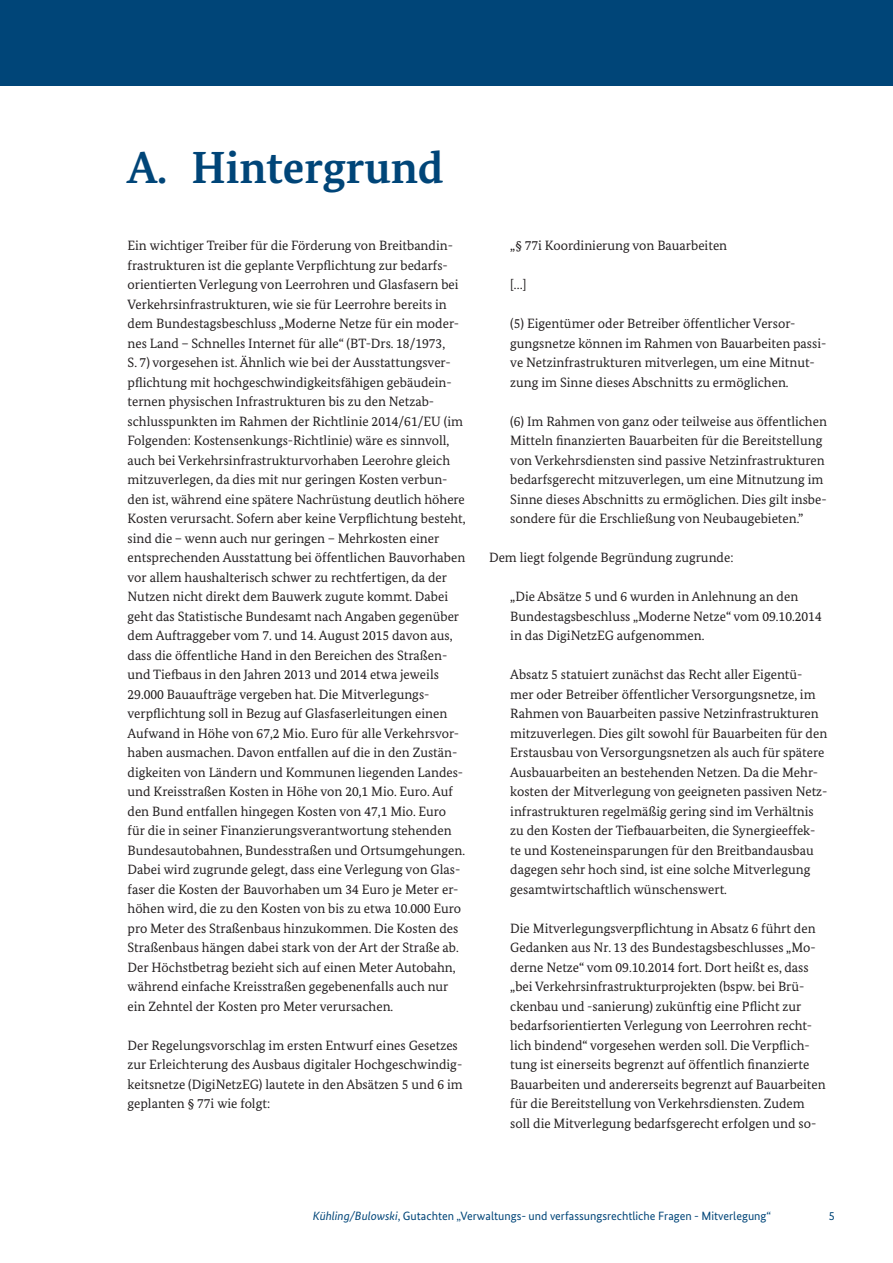
<style>
.page{position:relative;width:893px;height:1263px;background:#fff}
.page>*{position:absolute;margin:0;border:0;box-sizing:border-box;transform-origin:0 0}
.t1{font:700 45px "Bundes Serif";color:#004578}
.t2{font:13.5px/19.5px "Bundes Serif";color:#231f20}
.t3{font:12px "Bundes Sans";color:#004578}
.s1{font-style:italic}
</style>
<div class="page">
<div style="left:0;top:0;width:893px;height:85px;background:#004578"></div>
<h1 class="t1" style="left:128px;top:140px;width:318px">A. Hintergrund</h1>
<p class="t2" style="left:128px;top:236px;width:340px">Ein wichtiger Treiber für die Förderung von Breitbandin&shy;frastrukturen ist die geplante Verpflichtung zur bedarfs&shy;orientierten Verlegung von Leerrohren und Glasfasern bei Verkehrsinfrastrukturen, wie sie für Leerrohre bereits in dem Bundestagsbeschluss „Moderne Netze für ein moder&shy;nes Land – Schnelles Internet für alle“ (BT-Drs. 18/1973,<br>S. 7) vorgesehen ist. Ähnlich wie bei der Ausstattungsver&shy;pflichtung mit hochgeschwindigkeitsfähigen gebäudein&shy;ternen physischen Infrastrukturen bis zu den Netzab&shy;schlusspunkten im Rahmen der Richtlinie 2014/61/EU (im Folgenden: Kostensenkungs-Richtlinie) wäre es sinnvoll, auch bei Verkehrsinfrastrukturvorhaben Leerohre gleich mitzuverlegen, da dies mit nur geringen Kosten verbun&shy;den ist, während eine spätere Nachrüstung deutlich höhere Kosten verursacht. Sofern aber keine Verpflichtung besteht, sind die – wenn auch nur geringen – Mehrkosten einer entsprechenden Ausstattung bei öffentlichen Bauvorhaben vor allem haushalterisch schwer zu rechtfertigen, da der Nutzen nicht direkt dem Bauwerk zugute kommt. Dabei geht das Statistische Bundesamt nach Angaben gegenüber dem Auftraggeber vom 7. und 14. August 2015 davon aus, dass die öffentliche Hand in den Bereichen des Straßen&shy;und Tiefbaus in den Jahren 2013 und 2014 etwa jeweils 29.000 Bauaufträge vergeben hat. Die Mitverlegungs&shy;verpflichtung soll in Bezug auf Glasfaserleitungen einen Aufwand in Höhe von 67,2 Mio. Euro für alle Verkehrsvor&shy;haben ausmachen. Davon entfallen auf die in den Zustän&shy;digkeiten von Ländern und Kommunen liegenden Landes&shy;und Kreisstraßen Kosten in Höhe von 20,1 Mio. Euro. Auf den Bund entfallen hingegen Kosten von 47,1 Mio. Euro für die in seiner Finanzierungsverantwortung stehenden Bundesautobahnen, Bundesstraßen und Ortsumgehungen.<br>Dabei wird zugrunde gelegt, dass eine Verlegung von Glas&shy;faser die Kosten der Bauvorhaben um 34 Euro je Meter er&shy;höhen wird, die zu den Kosten von bis zu etwa 10.000 Euro pro Meter des Straßenbaus hinzukommen. Die Kosten des Straßenbaus hängen dabei stark von der Art der Straße ab.<br>Der Höchstbetrag bezieht sich auf einen Meter Autobahn, während einfache Kreisstraßen gegebenenfalls auch nur ein Zehntel der Kosten pro Meter verursachen.</p>
<p class="t2" style="left:128px;top:1035px;width:337px">Der Regelungsvorschlag im ersten Entwurf eines Gesetzes zur Erleichterung des Ausbaus digitaler Hochgeschwindig&shy;keitsnetze (DigiNetzEG) lautete in den Absätzen 5 und 6 im geplanten § 77i wie folgt:</p>
<p class="t2" style="left:510px;top:236px;width:218px">„§ 77i Koordinierung von Bauarbeiten</p>
<p class="t2" style="left:510px;top:275px;width:18px">[…]</p>
<p class="t2" style="left:510px;top:314px;width:318px">(5) Eigentümer oder Betreiber öffentlicher Versor&shy;gungsnetze können im Rahmen von Bauarbeiten passi&shy;ve Netzinfrastrukturen mitverlegen, um eine Mitnut&shy;zung im Sinne dieses Abschnitts zu ermöglichen.</p>
<p class="t2" style="left:510px;top:411px;width:318px">(6) Im Rahmen von ganz oder teilweise aus öffentlichen Mitteln finanzierten Bauarbeiten für die Bereitstellung von Verkehrsdiensten sind passive Netzinfrastrukturen bedarfsgerecht mitzuverlegen, um eine Mitnutzung im Sinne dieses Abschnitts zu ermöglichen. Dies gilt insbe&shy;sondere für die Erschließung von Neubaugebieten.”</p>
<p class="t2" style="left:489px;top:548px;width:246px">Dem liegt folgende Begründung zugrunde:</p>
<p class="t2" style="left:510px;top:587px;width:313px">„Die Absätze 5 und 6 wurden in Anlehnung an den<br>Bundestagsbeschluss „Moderne Netze“ vom 09.10.2014 in das DigiNetzEG aufgenommen.</p>
<p class="t2" style="left:510px;top:665px;width:319px">Absatz 5 statuiert zunächst das Recht aller Eigentü&shy;mer oder Betreiber öffentlicher Versorgungsnetze, im Rahmen von Bauarbeiten passive Netzinfrastrukturen mitzuverlegen. Dies gilt sowohl für Bauarbeiten für den Erstausbau von Versorgungsnetzen als auch für spätere Ausbauarbeiten an bestehenden Netzen. Da die Mehr&shy;kosten der Mitverlegung von geeigneten passiven Netz&shy;infrastrukturen regelmäßig gering sind im Verhältnis zu den Kosten der Tiefbauarbeiten, die Synergieeffek&shy;te und Kosteneinsparungen für den Breitbandausbau dagegen sehr hoch sind, ist eine solche Mitverlegung gesamtwirtschaftlich wünschenswert.</p>
<p class="t2" style="left:510px;top:918px;width:317px">Die Mitverlegungsverpflichtung in Absatz 6 führt den Gedanken aus Nr. 13 des Bundestagsbeschlusses „Mo&shy;derne Netze“ vom 09.10.2014 fort. Dort heißt es, dass „bei Verkehrsinfrastrukturprojekten (bspw. bei Brü&shy;ckenbau und -sanierung) zukünftig eine Pflicht zur bedarfsorientierten Verlegung von Leerrohren recht&shy;lich bindend“ vorgesehen werden soll. Die Verpflich&shy;tung ist einerseits begrenzt auf öffentlich finanzierte Bauarbeiten und andererseits begrenzt auf Bauarbeiten für die Bereitstellung von Verkehrsdiensten. Zudem soll die Mitverlegung bedarfsgerecht erfolgen und so-</p>
<p class="t3" style="left:313px;top:1209px;width:460px"><span class="s1">Kühling/Bulowski</span>, Gutachten „Verwaltungs- und verfassungsrechtliche Fragen - Mitverlegung“</p>
<p class="t3" style="left:829px;top:1209px;width:7px">5</p>
</div>
